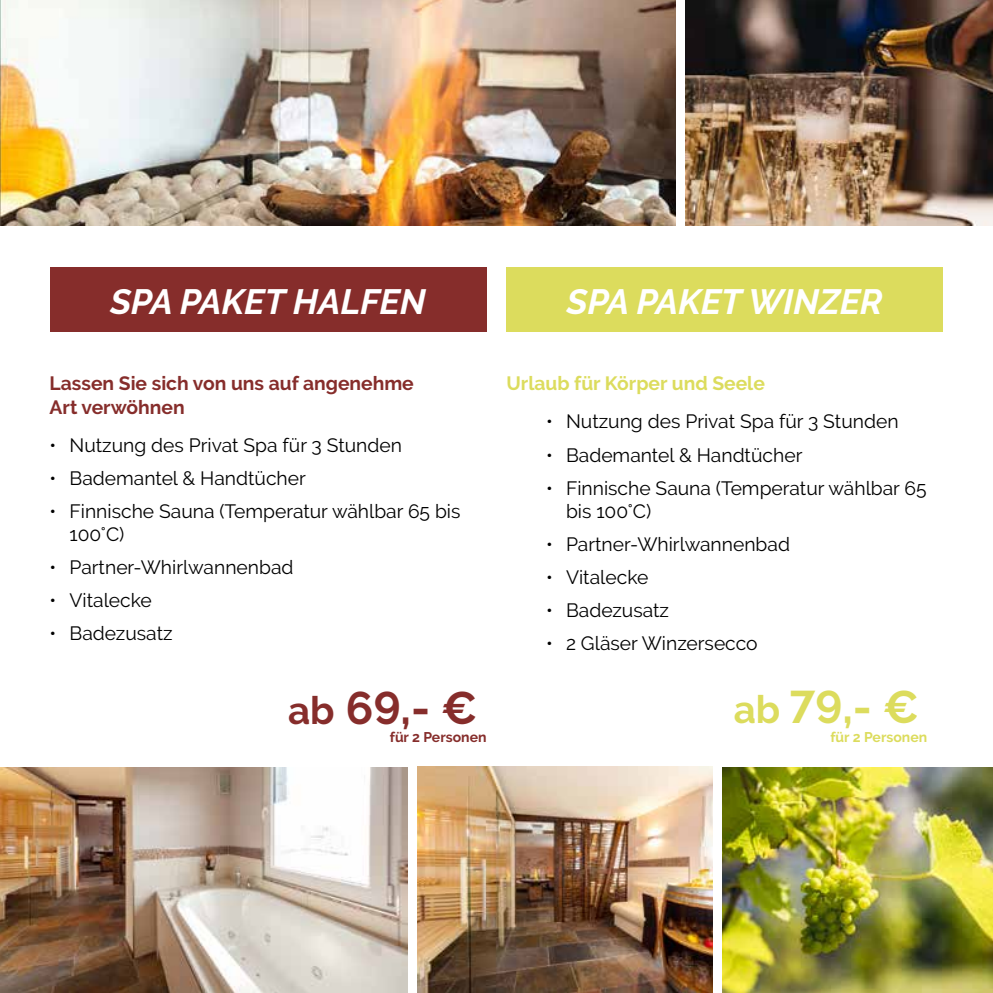
<style>
.page{position:relative;width:993px;height:993px;background:#fff}
.page>*{position:absolute;margin:0;border:0;box-sizing:border-box;transform-origin:0 0}
.t1{font:700 45.5px "Raleway";color:#862d2b}
.t2{font:700 45.5px "Raleway";color:#dcdc5d}
.t3{font:italic 700 35px "Raleway";color:#fff}
.t4{font:19.25px/23.1px "Raleway";color:#000}
.t5{font:700 19.25px/23.1px "Raleway";color:#862d2b}
.t6{font:700 19.25px "Raleway";color:#dcdc5d}
.t7{font:700 14px "Raleway";color:#862d2b}
.t8{font:700 14px "Raleway";color:#dcdc5d}
.s1{font-size:38.5px}
</style>
<div class="page">
<img style="left:417px;top:766px;width:295px;height:226px">
<div style="left:50px;top:267px;width:436px;height:65px;background:#862d2b"></div>
<div style="left:506px;top:267px;width:437px;height:65px;background:#dcdc5d"></div>
<img style="left:0;top:0;width:675px;height:226px">
<img style="left:722px;top:767px;width:270px;height:225px">
<img style="left:0;top:767px;width:407px;height:225px">
<img style="left:685px;top:0;width:307px;height:226px">
<h2 class="t3" style="left:110px;top:281px;width:317px">SPA PAKET HALFEN</h2>
<h2 class="t3" style="left:566px;top:281px;width:317px">SPA PAKET WINZER</h2>
<p class="t5" style="left:50px;top:372px;width:365px">Lassen Sie sich von uns auf angenehme<br>Art verwöhnen</p>
<p class="t4" style="left:50px;top:433px;width:354px">• Nutzung des Privat Spa für 3 Stunden</p>
<p class="t4" style="left:50px;top:466px;width:258px">• Bademantel &amp; Handtücher</p>
<p class="t4" style="left:69px;top:499px;width:392px;text-indent:-20px">• Finnische Sauna (Temperatur wählbar 65 bis<br>100°C)</p>
<p class="t4" style="left:50px;top:555px;width:245px">• Partner-Whirlwannenbad</p>
<p class="t4" style="left:50px;top:588px;width:104px">• Vitalecke</p>
<p class="t4" style="left:50px;top:621px;width:124px">• Badezusatz</p>
<h1 class="t1" style="left:288px;top:681px;width:191px"><span class="s1">ab</span> 69,- €</h1>
<p class="t7" style="left:389px;top:728px;width:98px">für 2 Personen</p>
<p class="t6" style="left:506px;top:372px;width:260px">Urlaub für Körper und Seele</p>
<p class="t4" style="left:546px;top:410px;width:354px">• Nutzung des Privat Spa für 3 Stunden</p>
<p class="t4" style="left:546px;top:443px;width:258px">• Bademantel &amp; Handtücher</p>
<p class="t4" style="left:566px;top:476px;width:362px;text-indent:-20px">• Finnische Sauna (Temperatur wählbar 65 bis 100°C)</p>
<p class="t4" style="left:546px;top:532px;width:245px">• Partner-Whirlwannenbad</p>
<p class="t4" style="left:546px;top:565px;width:104px">• Vitalecke</p>
<p class="t4" style="left:546px;top:598px;width:124px">• Badezusatz</p>
<p class="t4" style="left:546px;top:631px;width:213px">• 2 Gläser Winzersecco</p>
<h1 class="t2" style="left:733px;top:680px;width:187px"><span class="s1">ab</span> 79,- €</h1>
<p class="t8" style="left:830px;top:728px;width:98px">für 2 Personen</p>
</div>
